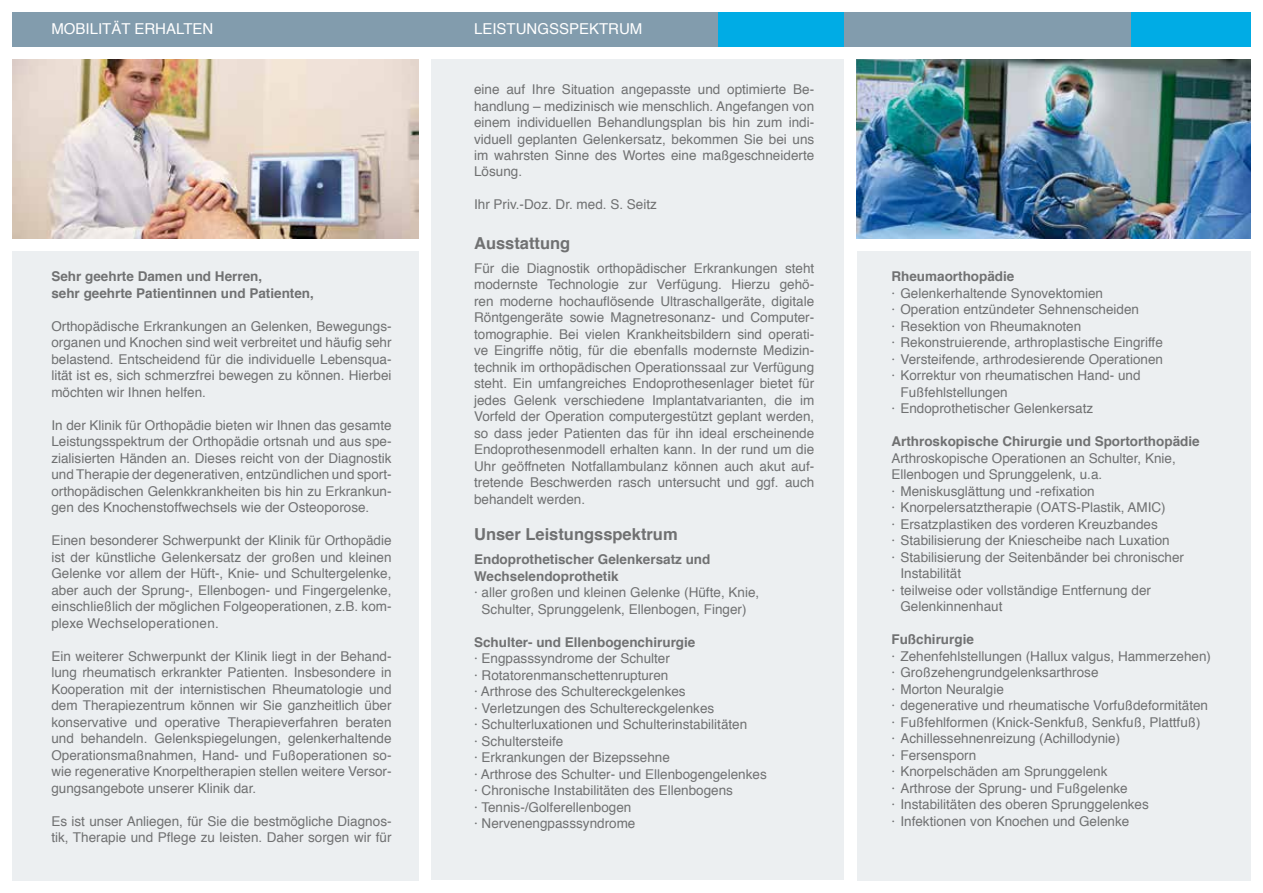
<style>
.page{position:relative;width:1263px;height:893px;background:#fff}
.page>*{position:absolute;margin:0;border:0;box-sizing:border-box;transform-origin:0 0}
.t1{font:30px "James Fajardo";color:#a8b7c4}
.t2{font:700 16.5px "Helvetica";color:#707172}
.t3{font:15px "Helvetica";color:#fff}
.t4{font:13.5px/16.5px "Helvetica";color:#707172;text-align:justify}
.t5{font:700 13.5px/16.5px "Helvetica";color:#707172}
</style>
<div class="page">
<div style="left:857px;top:251px;width:393px;height:629px;background:#eceff1"></div>
<div style="left:432px;top:60px;width:412px;height:820px;background:#eceff1"></div>
<div style="left:13px;top:251px;width:406px;height:629px;background:#eceff1"></div>
<div style="left:13px;top:13px;width:1118px;height:34px;background:#829cad"></div>
<img style="left:13px;top:60px;width:406px;height:178px">
<img style="left:857px;top:60px;width:393px;height:178px">
<div style="left:719px;top:13px;width:125px;height:34px;background:#00ace5"></div>
<div style="left:1131px;top:13px;width:119px;height:34px;background:#00ace5"></div>
<p class="t3" style="left:51px;top:18px;width:163px">MOBILITÄT ERHALTEN</p>
<p class="t5" style="left:51px;top:268px;width:264px">Sehr geehrte Damen und Herren,<br>sehr geehrte Patientinnen und Patienten,</p>
<p class="t4" style="left:51px;top:318px;width:342px">Orthopädische Erkrankungen an Gelenken, Bewegungs&shy;organen und Knochen sind weit verbreitet und häufig sehr belastend. Entscheidend für die individuelle Lebensqua&shy;lität ist es, sich schmerzfrei bewegen zu können. Hierbei möchten wir Ihnen helfen.</p>
<p class="t4" style="left:51px;top:417px;width:342px">In der Klinik für Orthopädie bieten wir Ihnen das gesamte Leistungsspektrum der Orthopädie ortsnah und aus spe&shy;zialisierten Händen an. Dieses reicht von der Diagnostik und Therapie der degenerativen, entzündlichen und sport&shy;orthopädischen Gelenkkrankheiten bis hin zu Erkrankun&shy;gen des Knochenstoffwechsels wie der Osteoporose.</p>
<p class="t4" style="left:51px;top:533px;width:342px">Einen besonderer Schwerpunkt der Klinik für Orthopädie ist der künstliche Gelenkersatz der großen und kleinen Gelenke vor allem der Hüft-, Knie- und Schultergelenke, aber auch der Sprung-, Ellenbogen- und Fingergelenke, einschließlich der möglichen Folgeoperationen, z.B. kom&shy;plexe Wechseloperationen.</p>
<p class="t4" style="left:51px;top:648px;width:342px">Ein weiterer Schwerpunkt der Klinik liegt in der Behand&shy;lung rheumatisch erkrankter Patienten. Insbesondere in Kooperation mit der internistischen Rheumatologie und dem Therapiezentrum können wir Sie ganzheitlich über konservative und operative Therapieverfahren beraten und behandeln. Gelenkspiegelungen, gelenkerhaltende Operationsmaßnahmen, Hand- und Fußoperationen so&shy;wie regenerative Knorpeltherapien stellen weitere Versor&shy;gungsangebote unserer Klinik dar.</p>
<p class="t4" style="left:51px;top:813px;width:342px">Es ist unser Anliegen, für Sie die bestmögliche Diagnos&shy;tik, Therapie und Pflege zu leisten. Daher sorgen wir für</p>
<p class="t3" style="left:474px;top:18px;width:170px">LEISTUNGSSPEKTRUM</p>
<p class="t4" style="left:474px;top:81px;width:342px">eine auf Ihre Situation angepasste und optimierte Be&shy;handlung – medizinisch wie menschlich. Angefangen von einem individuellen Behandlungsplan bis hin zum indi&shy;viduell geplanten Gelenkersatz, bekommen Sie bei uns im wahrsten Sinne des Wortes eine maßgeschneiderte Lösung.</p>
<p class="t4" style="left:474px;top:197px;width:184px">Ihr Priv.-Doz. Dr. med. S. Seitz</p>
<p class="t2" style="left:474px;top:230px;width:98px">Ausstattung</p>
<p class="t4" style="left:474px;top:260px;width:342px">Für die Diagnostik orthopädischer Erkrankungen steht modernste Technologie zur Verfügung. Hierzu gehö&shy;ren moderne hochauflösende Ultraschallgeräte, digitale Röntgengeräte sowie Magnetresonanz- und Computer&shy;tomographie. Bei vielen Krankheitsbildern sind operati&shy;ve Eingriffe nötig, für die ebenfalls modernste Medizin&shy;technik im orthopädischen Operationssaal zur Verfügung steht. Ein umfangreiches Endoprothesenlager bietet für jedes Gelenk verschiedene Implantatvarianten, die im Vorfeld der Operation computergestützt geplant werden, so dass jeder Patienten das für ihn ideal erscheinende Endoprothesenmodell erhalten kann. In der rund um die Uhr geöffneten Notfallambulanz können auch akut auf&shy;tretende Beschwerden rasch untersucht und ggf. auch behandelt werden.</p>
<p class="t2" style="left:474px;top:521px;width:205px">Unser Leistungsspektrum</p>
<p class="t5" style="left:474px;top:551px;width:238px">Endoprothetischer Gelenkersatz und<br>Wechselendoprothetik</p>
<p class="t4" style="left:474px;top:585px;width:287px;text-align:center">· aller großen und kleinen Gelenke (Hüfte, Knie,<br>Schulter, Sprunggelenk, Ellenbogen, Finger)</p>
<p class="t5" style="left:474px;top:634px;width:223px">Schulter- und Ellenbogenchirurgie</p>
<p class="t4" style="left:474px;top:651px;width:294px;text-align:left">· Engpasssyndrome der Schulter<br>· Rotatorenmanschettenrupturen<br>· Arthrose des Schultereckgelenkes<br>· Verletzungen des Schultereckgelenkes<br>· Schulterluxationen und Schulterinstabilitäten<br>· Schultersteife<br>· Erkrankungen der Bizepssehne<br>· Arthrose des Schulter- und Ellenbogengelenkes · Chronische Instabilitäten des Ellenbogens<br>· Tennis-/Golferellenbogen<br>· Nervenengpasssyndrome</p>
<p class="t5" style="left:891px;top:268px;width:125px">Rheumaorthopädie</p>
<p class="t4" style="left:891px;top:285px;width:213px">· Gelenkerhaltende Synovektomien</p>
<p class="t4" style="left:891px;top:302px;width:249px">· Operation entzündeter Sehnenscheiden</p>
<p class="t4" style="left:891px;top:318px;width:191px">· Resektion von Rheumaknoten</p>
<p class="t4" style="left:891px;top:335px;width:273px">· Rekonstruierende, arthroplastische Eingriffe</p>
<p class="t4" style="left:891px;top:351px;width:273px">· Versteifende, arthrodesierende Operationen</p>
<p class="t4" style="left:891px;top:368px;width:251px">· Korrektur von rheumatischen Hand- und</p>
<p class="t4" style="left:900px;top:384px;width:109px">Fußfehlstellungen</p>
<p class="t4" style="left:891px;top:401px;width:203px">· Endoprothetischer Gelenkersatz</p>
<p class="t5" style="left:891px;top:433px;width:310px">Arthroskopische Chirurgie und Sportorthopädie</p>
<p class="t4" style="left:891px;top:450px;width:286px">Arthroskopische Operationen an Schulter, Knie,</p>
<p class="t4" style="left:891px;top:467px;width:212px">Ellenbogen und Sprunggelenk, u.a.</p>
<p class="t4" style="left:891px;top:483px;width:205px">· Meniskusglättung und -refixation</p>
<p class="t4" style="left:891px;top:500px;width:276px">· Knorpelersatztherapie (OATS-Plastik, AMIC)</p>
<p class="t4" style="left:891px;top:516px;width:268px">· Ersatzplastiken des vorderen Kreuzbandes</p>
<p class="t4" style="left:891px;top:533px;width:280px">· Stabilisierung der Kniescheibe nach Luxation</p>
<p class="t4" style="left:891px;top:549px;width:294px">· Stabilisierung der Seitenbänder bei chronischer</p>
<p class="t4" style="left:900px;top:566px;width:62px">Instabilität</p>
<p class="t4" style="left:891px;top:582px;width:261px">· teilweise oder vollständige Entfernung der</p>
<p class="t4" style="left:900px;top:599px;width:104px">Gelenkinnenhaut</p>
<p class="t5" style="left:891px;top:631px;width:84px">Fußchirurgie</p>
<p class="t4" style="left:891px;top:648px;width:321px;text-align:left">· Zehenfehlstellungen (Hallux valgus, Hammerzehen) · Großzehengrundgelenksarthrose<br>· Morton Neuralgie<br>· degenerative und rheumatische Vorfußdeformitäten · Fußfehlformen (Knick-Senkfuß, Senkfuß, Plattfuß)<br>· Achillessehnenreizung (Achillodynie)<br>· Fersensporn<br>· Knorpelschäden am Sprunggelenk<br>· Arthrose der Sprung- und Fußgelenke<br>· Instabilitäten des oberen Sprunggelenkes<br>· Infektionen von Knochen und Gelenke</p>
<h1 class="t1" style="left:1020px;top:801px;width:9px">..</h1>
</div>
